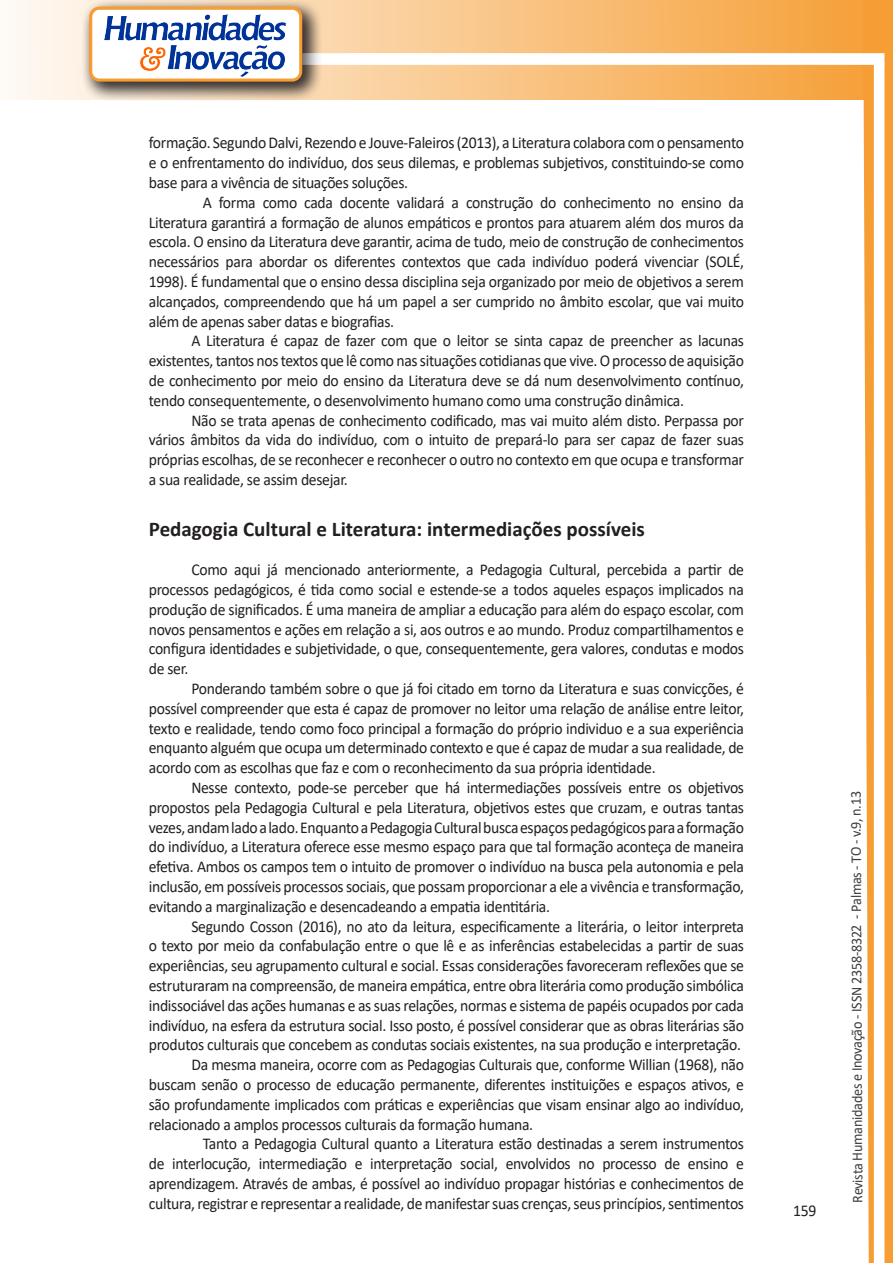
<style>
.page{position:relative;width:893px;height:1263px;background:#fff}
.page>*{position:absolute;margin:0;border:0;box-sizing:border-box;transform-origin:0 0}
.Titulo_2{font:700 21px "Calibri";color:#231f20}
.texto{font:16.5px/19.8px "Calibri";letter-spacing:-.02em;color:#231f20;text-align:justify;scale:.95 1}
.t1{font:15px "Calibri";letter-spacing:-.025em;color:#3e3e3f;scale:.95 1}
</style>
<div class="page">
<svg style="left:5px;top:0;width:858px;height:100px;background:#f9c484"></svg>
<div style="left:302px;top:53px;width:582px;height:12px;background:#fff;border:2px solid #fff"></div>
<svg style="left:863px;top:0;width:30px;height:1263px"></svg>
<div style="left:81px;top:0;width:241px;height:102px;background:#231f20;opacity:.75"></div>
<div style="left:91px;top:8px;width:210px;height:72px;background:#fff;border-radius:9px"></div>
<img style="left:104px;top:14px;width:181px;height:62px">
<div style="left:89px;top:7px;width:213px;height:75px;border:3px solid #f69e34;border-radius:9px"></div>
<p class="texto" style="left:149px;top:133px;width:628px">formação. Segundo Dalvi, Rezendo e Jouve-Faleiros (2013), a Literatura colabora com o pensamento e o enfrentamento do indivíduo, dos seus dilemas, e problemas subjetivos, constituindo-se como base para a vivência de situações soluções.</p>
<p class="texto" style="left:149px;top:192px;width:628px;text-indent:54px">A forma como cada docente validará a construção do conhecimento no ensino da Literatura garantirá a formação de alunos empáticos e prontos para atuarem além dos muros da escola. O ensino da Literatura deve garantir, acima de tudo, meio de construção de conhecimentos necessários para abordar os diferentes contextos que cada indivíduo poderá vivenciar (SOLÉ, 1998). É fundamental que o ensino dessa disciplina seja organizado por meio de objetivos a serem alcançados, compreendendo que há um papel a ser cumprido no âmbito escolar, que vai muito além de apenas saber datas e biografias.</p>
<p class="texto" style="left:149px;top:331px;width:628px;text-indent:43px">A Literatura é capaz de fazer com que o leitor se sinta capaz de preencher as lacunas existentes, tantos nos textos que lê como nas situações cotidianas que vive. O processo de aquisição de conhecimento por meio do ensino da Literatura deve se dá num desenvolvimento contínuo, tendo consequentemente, o desenvolvimento humano como uma construção dinâmica.</p>
<p class="texto" style="left:149px;top:410px;width:628px;text-indent:43px">Não se trata apenas de conhecimento codificado, mas vai muito além disto. Perpassa por vários âmbitos da vida do indivíduo, com o intuito de prepará-lo para ser capaz de fazer suas próprias escolhas, de se reconhecer e reconhecer o outro no contexto em que ocupa e transformar a sua realidade, se assim desejar.</p>
<p class="Titulo_2" style="left:149px;top:514px;width:498px">Pedagogia Cultural e Literatura: intermediações possíveis</p>
<p class="texto" style="left:149px;top:559px;width:628px;text-indent:43px">Como aqui já mencionado anteriormente, a Pedagogia Cultural, percebida a partir de processos pedagógicos, é tida como social e estende-se a todos aqueles espaços implicados na produção de significados. É uma maneira de ampliar a educação para além do espaço escolar, com novos pensamentos e ações em relação a si, aos outros e ao mundo. Produz compartilhamentos e configura identidades e subjetividade, o que, consequentemente, gera valores, condutas e modos de ser.</p>
<p class="texto" style="left:149px;top:678px;width:628px;text-indent:43px">Ponderando também sobre o que já foi citado em torno da Literatura e suas convicções, é possível compreender que esta é capaz de promover no leitor uma relação de análise entre leitor, texto e realidade, tendo como foco principal a formação do próprio individuo e a sua experiência enquanto alguém que ocupa um determinado contexto e que é capaz de mudar a sua realidade, de acordo com as escolhas que faz e com o reconhecimento da sua própria identidade.</p>
<p class="texto" style="left:149px;top:777px;width:628px;text-indent:43px">Nesse contexto, pode-se perceber que há intermediações possíveis entre os objetivos propostos pela Pedagogia Cultural e pela Literatura, objetivos estes que cruzam, e outras tantas vezes, andam lado a lado. Enquanto a Pedagogia Cultural busca espaços pedagógicos para a formação do indivíduo, a Literatura oferece esse mesmo espaço para que tal formação aconteça de maneira efetiva. Ambos os campos tem o intuito de promover o indivíduo na busca pela autonomia e pela inclusão, em possíveis processos sociais, que possam proporcionar a ele a vivência e transformação, evitando a marginalização e desencadeando a empatia identitária.</p>
<p class="texto" style="left:149px;top:916px;width:628px;text-indent:43px">Segundo Cosson (2016), no ato da leitura, especificamente a literária, o leitor interpreta o texto por meio da confabulação entre o que lê e as inferências estabelecidas a partir de suas experiências, seu agrupamento cultural e social. Essas considerações favoreceram reflexões que se estruturaram na compreensão, de maneira empática, entre obra literária como produção simbólica indissociável das ações humanas e as suas relações, normas e sistema de papéis ocupados por cada indivíduo, na esfera da estrutura social. Isso posto, é possível considerar que as obras literárias são produtos culturais que concebem as condutas sociais existentes, na sua produção e interpretação.</p>
<p class="texto" style="left:149px;top:1054px;width:628px;text-indent:43px">Da mesma maneira, ocorre com as Pedagogias Culturais que, conforme Willian (1968), não buscam senão o processo de educação permanente, diferentes instituições e espaços ativos, e são profundamente implicados com práticas e experiências que visam ensinar algo ao indivíduo, relacionado a amplos processos culturais da formação humana.</p>
<p class="texto" style="left:149px;top:1133px;width:628px;text-indent:54px">Tanto a Pedagogia Cultural quanto a Literatura estão destinadas a serem instrumentos de interlocução, intermediação e interpretação social, envolvidos no processo de ensino e aprendizagem. Através de ambas, é possível ao indivíduo propagar histórias e conhecimentos de cultura, registrar e representar a realidade, de manifestar suas crenças, seus princípios, sentimentos</p>
<p class="texto" style="left:793px;top:1200px;width:26px">159</p>
<p class="t1" style="left:846px;top:1203px;width:435px;rotate:-90deg">Revista Humanidades e Inovação - ISSN 2358-8322 - Palmas - TO - v.9, n.13</p>
</div>
